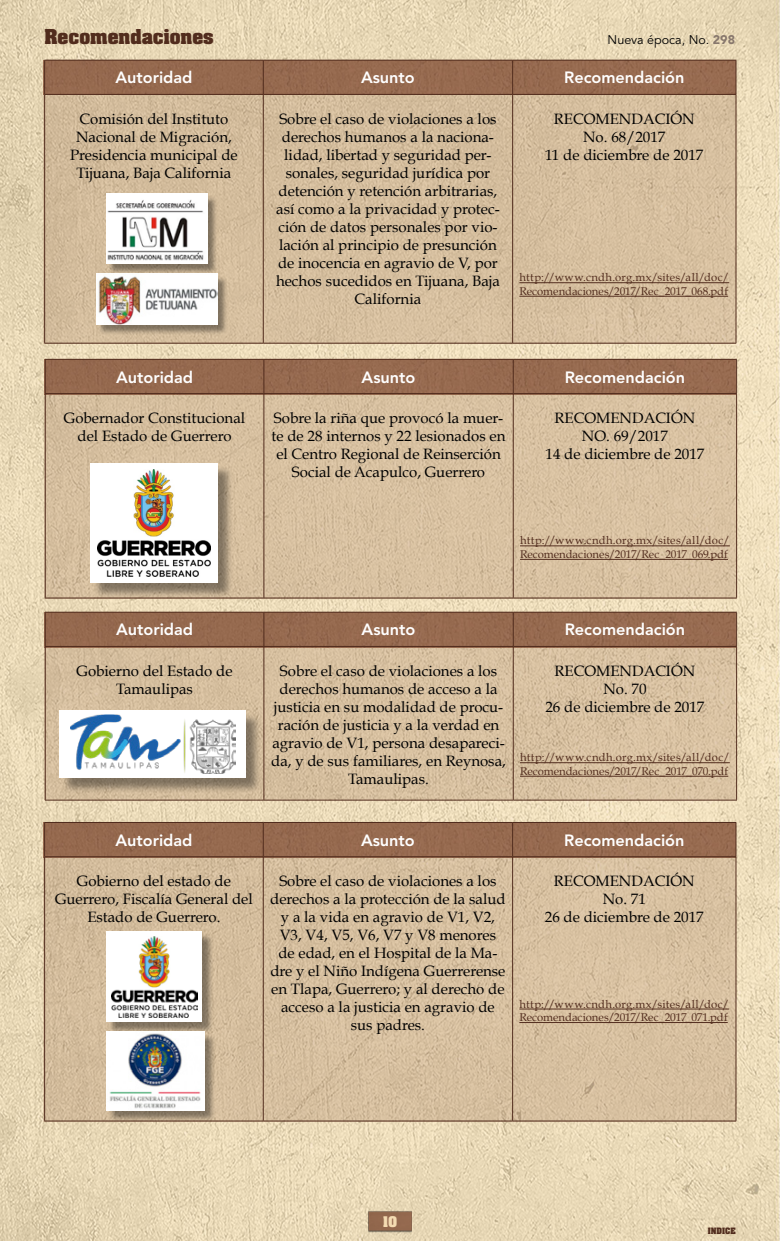
<style>
.page{position:relative;width:780px;height:1241px;background:#fff}
.page>*{position:absolute;margin:0;border:0;box-sizing:border-box;transform-origin:0 0}
.t1{font:700 17.5px "Aachen Std";color:#512c1d}
.t2{font:800 16.25px "Avenir LT Std";color:#fff}
.t3{font:15px/18px "Book Antiqua";color:#000;text-align:center}
.t4{font:12.5px "Avenir LT Std";color:#000}
.t5{font:700 12.5px "Aachen Std";color:#f4dbb2}
.t6{font:11.25px/13.5px "Book Antiqua";letter-spacing:.005em;color:#532e1f}
.t7{font:700 7.5px "Aachen Std";color:#512c1d}
.s1{font-weight:900;color:#88786d}
</style>
<div class="page">
<img style="left:0;top:0;width:779px;height:1240px">
<img style="left:368px;top:1204px;width:43px;height:32px">
<img style="left:45px;top:61px;width:690px;height:282px">
<img style="left:45px;top:823px;width:690px;height:297px">
<img style="left:44px;top:359px;width:691px;height:239px">
<img style="left:44px;top:648px;width:691px;height:151px">
<hr style="left:44px;top:60px;width:1px;height:34px;background:#512c1d">
<hr style="left:44px;top:95px;width:1px;height:248px;background:#512c1d">
<hr style="left:44px;top:60px;width:219px;height:1px;background:#512c1d">
<hr style="left:263px;top:60px;width:249px;height:1px;background:#512c1d">
<hr style="left:512px;top:60px;width:224px;height:1px;background:#512c1d">
<hr style="left:263px;top:60px;width:1px;height:34px;background:#512c1d">
<hr style="left:512px;top:60px;width:1px;height:34px;background:#512c1d">
<hr style="left:735px;top:60px;width:1px;height:34px;background:#512c1d">
<hr style="left:263px;top:95px;width:1px;height:248px;background:#512c1d">
<hr style="left:512px;top:95px;width:1px;height:248px;background:#512c1d">
<hr style="left:735px;top:95px;width:1px;height:248px;background:#512c1d">
<hr style="left:44px;top:94px;width:219px;height:1px;background:#512c1d">
<hr style="left:263px;top:94px;width:249px;height:1px;background:#512c1d">
<hr style="left:512px;top:94px;width:224px;height:1px;background:#512c1d">
<hr style="left:44px;top:343px;width:219px;height:1px;background:#512c1d">
<hr style="left:263px;top:343px;width:249px;height:1px;background:#512c1d">
<hr style="left:512px;top:343px;width:224px;height:1px;background:#512c1d">
<hr style="left:519px;top:282px;width:210px;height:1px;background:#532e1f">
<hr style="left:519px;top:296px;width:209px;height:1px;background:#532e1f">
<div style="left:108px;top:195px;width:110px;height:79px;background:#000;opacity:.4"></div>
<img style="left:106px;top:194px;width:101px;height:70px">
<div style="left:98px;top:275px;width:130px;height:60px;background:#000;opacity:.4"></div>
<img style="left:96px;top:274px;width:122px;height:50px">
<hr style="left:45px;top:359px;width:1px;height:34px;background:#512c1d">
<hr style="left:45px;top:394px;width:1px;height:203px;background:#512c1d">
<hr style="left:45px;top:359px;width:219px;height:1px;background:#512c1d">
<hr style="left:264px;top:359px;width:249px;height:1px;background:#512c1d">
<hr style="left:513px;top:359px;width:223px;height:1px;background:#512c1d">
<hr style="left:263px;top:359px;width:1px;height:34px;background:#512c1d">
<hr style="left:513px;top:359px;width:1px;height:34px;background:#512c1d">
<hr style="left:736px;top:359px;width:1px;height:34px;background:#512c1d">
<hr style="left:263px;top:394px;width:1px;height:203px;background:#512c1d">
<hr style="left:513px;top:394px;width:1px;height:203px;background:#512c1d">
<hr style="left:736px;top:394px;width:1px;height:203px;background:#512c1d">
<hr style="left:45px;top:393px;width:219px;height:1px;background:#512c1d">
<hr style="left:264px;top:393px;width:249px;height:1px;background:#512c1d">
<hr style="left:513px;top:393px;width:223px;height:1px;background:#512c1d">
<hr style="left:45px;top:597px;width:219px;height:1px;background:#512c1d">
<hr style="left:264px;top:597px;width:249px;height:1px;background:#512c1d">
<hr style="left:513px;top:597px;width:223px;height:1px;background:#512c1d">
<hr style="left:520px;top:545px;width:209px;height:1px;background:#532e1f">
<hr style="left:520px;top:559px;width:208px;height:1px;background:#532e1f">
<div style="left:92px;top:465px;width:141px;height:133px;background:#000;opacity:.4"></div>
<div style="left:90px;top:463px;width:127px;height:119px;background:#fff"></div>
<img style="left:97px;top:469px;width:114px;height:107px">
<div style="left:44px;top:612px;width:691px;height:35px;background:#96694f"></div>
<hr style="left:45px;top:612px;width:1px;height:34px;background:#512c1d">
<hr style="left:45px;top:646px;width:1px;height:153px;background:#512c1d">
<hr style="left:45px;top:611px;width:219px;height:1px;background:#512c1d">
<hr style="left:264px;top:611px;width:249px;height:1px;background:#512c1d">
<hr style="left:513px;top:611px;width:223px;height:1px;background:#512c1d">
<hr style="left:263px;top:612px;width:1px;height:34px;background:#512c1d">
<hr style="left:513px;top:612px;width:1px;height:34px;background:#512c1d">
<hr style="left:736px;top:612px;width:1px;height:34px;background:#512c1d">
<hr style="left:263px;top:646px;width:1px;height:153px;background:#512c1d">
<hr style="left:513px;top:646px;width:1px;height:153px;background:#512c1d">
<hr style="left:736px;top:646px;width:1px;height:153px;background:#512c1d">
<hr style="left:45px;top:646px;width:219px;height:1px;background:#512c1d">
<hr style="left:264px;top:646px;width:249px;height:1px;background:#512c1d">
<hr style="left:513px;top:646px;width:223px;height:1px;background:#512c1d">
<hr style="left:45px;top:799px;width:219px;height:1px;background:#512c1d">
<hr style="left:264px;top:799px;width:249px;height:1px;background:#512c1d">
<hr style="left:513px;top:799px;width:223px;height:1px;background:#512c1d">
<hr style="left:520px;top:762px;width:209px;height:1px;background:#532e1f">
<hr style="left:520px;top:775px;width:208px;height:1px;background:#532e1f">
<div style="left:62px;top:712px;width:199px;height:81px;background:#000;opacity:.4"></div>
<div style="left:60px;top:710px;width:186px;height:67px;background:#fff"></div>
<img style="left:70px;top:714px;width:165px;height:59px">
<hr style="left:44px;top:822px;width:1px;height:34px;background:#512c1d">
<hr style="left:44px;top:856px;width:1px;height:264px;background:#512c1d">
<hr style="left:44px;top:822px;width:219px;height:1px;background:#512c1d">
<hr style="left:263px;top:822px;width:249px;height:1px;background:#512c1d">
<hr style="left:512px;top:822px;width:224px;height:1px;background:#512c1d">
<hr style="left:263px;top:822px;width:1px;height:34px;background:#512c1d">
<hr style="left:512px;top:822px;width:1px;height:34px;background:#512c1d">
<hr style="left:735px;top:822px;width:1px;height:34px;background:#512c1d">
<hr style="left:263px;top:856px;width:1px;height:264px;background:#512c1d">
<hr style="left:512px;top:856px;width:1px;height:264px;background:#512c1d">
<hr style="left:735px;top:856px;width:1px;height:264px;background:#512c1d">
<hr style="left:44px;top:856px;width:219px;height:1px;background:#512c1d">
<hr style="left:263px;top:856px;width:249px;height:1px;background:#512c1d">
<hr style="left:512px;top:856px;width:224px;height:1px;background:#512c1d">
<hr style="left:44px;top:1120px;width:219px;height:1px;background:#512c1d">
<hr style="left:263px;top:1120px;width:249px;height:1px;background:#512c1d">
<hr style="left:512px;top:1120px;width:224px;height:1px;background:#512c1d">
<hr style="left:519px;top:1008px;width:210px;height:1px;background:#532e1f">
<hr style="left:519px;top:1022px;width:208px;height:1px;background:#532e1f">
<div style="left:108px;top:933px;width:106px;height:100px;background:#000;opacity:.4"></div>
<div style="left:106px;top:931px;width:96px;height:90px;background:#fff"></div>
<img style="left:111px;top:936px;width:86px;height:81px">
<div style="left:108px;top:1032px;width:107px;height:89px;background:#000;opacity:.4"></div>
<img style="left:107px;top:1031px;width:97px;height:79px">
<p class="t1" style="left:44px;top:24px;width:171px">Recomendaciones</p>
<p class="t4" style="left:607px;top:33px;width:129px">Nueva época, No. <span class="s1">298</span></p>
<p class="t2" style="left:115px;top:68px;width:79px">Autoridad</p>
<p class="t2" style="left:361px;top:68px;width:55px">Asunto</p>
<p class="t2" style="left:564px;top:68px;width:122px">Recomendación</p>
<p class="t3" style="left:70px;top:109px;width:169px">Comisión del Instituto<br>Nacional de Migración,<br>Presidencia municipal de<br>Tijuana, Baja California</p>
<p class="t3" style="left:276px;top:109px;width:225px">Sobre el caso de violaciones a los derechos humanos a la naciona&shy;lidad, libertad y seguridad per&shy;sonales, seguridad jurídica por detención y retención arbitrarias, así como a la privacidad y protec&shy;ción de datos personales por vio&shy;lación al principio de presunción de inocencia en agravio de V, por hechos sucedidos en Tijuana, Baja<br>California</p>
<p class="t3" style="left:545px;top:109px;width:159px">RECOMENDACIÓN<br>No. 68/2017<br>11 de diciembre de 2017</p>
<p class="t6" style="left:519px;top:270px;width:211px">http://www.cndh.org.mx/sites/all/doc/<br>Recomendaciones/2017/Rec_2017_068.pdf</p>
<p class="t2" style="left:116px;top:367px;width:79px">Autoridad</p>
<p class="t2" style="left:361px;top:367px;width:55px">Asunto</p>
<p class="t2" style="left:564px;top:367px;width:122px">Recomendación</p>
<p class="t3" style="left:64px;top:408px;width:183px">Gobernador Constitucional del Estado de Guerrero</p>
<p class="t3" style="left:271px;top:408px;width:235px">Sobre la riña que provocó la muer&shy;te de 28 internos y 22 lesionados en el Centro Regional de Reinserción<br>Social de Acapulco, Guerrero</p>
<p class="t3" style="left:545px;top:408px;width:160px">RECOMENDACIÓN<br>NO. 69/2017<br>14 de diciembre de 2017</p>
<p class="t6" style="left:520px;top:533px;width:211px">http://www.cndh.org.mx/sites/all/doc/<br>Recomendaciones/2017/Rec_2017_069.pdf</p>
<p class="t2" style="left:116px;top:620px;width:79px">Autoridad</p>
<p class="t2" style="left:361px;top:620px;width:55px">Asunto</p>
<p class="t2" style="left:564px;top:620px;width:122px">Recomendación</p>
<p class="t3" style="left:77px;top:661px;width:157px">Gobierno del Estado de<br>Tamaulipas</p>
<p class="t3" style="left:271px;top:661px;width:236px">Sobre el caso de violaciones a los derechos humanos de acceso a la justicia en su modalidad de procu&shy;ración de justicia y a la verdad en agravio de V1, persona desapareci&shy;da, y de sus familiares, en Reynosa,<br>Tamaulipas.</p>
<p class="t3" style="left:545px;top:661px;width:160px">RECOMENDACIÓN<br>No. 70<br>26 de diciembre de 2017</p>
<p class="t6" style="left:520px;top:750px;width:211px">http://www.cndh.org.mx/sites/all/doc/<br>Recomendaciones/2017/Rec_2017_070.pdf</p>
<p class="t2" style="left:115px;top:830px;width:79px">Autoridad</p>
<p class="t2" style="left:361px;top:830px;width:55px">Asunto</p>
<p class="t2" style="left:564px;top:830px;width:122px">Recomendación</p>
<p class="t3" style="left:55px;top:871px;width:199px">Gobierno del estado de<br>Guerrero, Fiscalía General del<br>Estado de Guerrero.</p>
<p class="t3" style="left:270px;top:871px;width:237px">Sobre el caso de violaciones a los derechos a la protección de la salud y a la vida en agravio de V1, V2,<br>V3, V4, V5, V6, V7 y V8 menores de edad, en el Hospital de la Ma&shy;dre y el Niño Indígena Guerrerense en Tlapa, Guerrero; y al derecho de acceso a la justicia en agravio de sus padres.</p>
<p class="t3" style="left:545px;top:871px;width:160px">RECOMENDACIÓN<br>No. 71<br>26 de diciembre de 2017</p>
<p class="t6" style="left:519px;top:996px;width:211px">http://www.cndh.org.mx/sites/all/doc/<br>Recomendaciones/2017/Rec_2017_071.pdf</p>
<p class="t5" style="left:383px;top:1212px;width:16px">10</p>
<p class="t7" style="left:707px;top:1224px;width:29px">INDICE</p>
</div>
